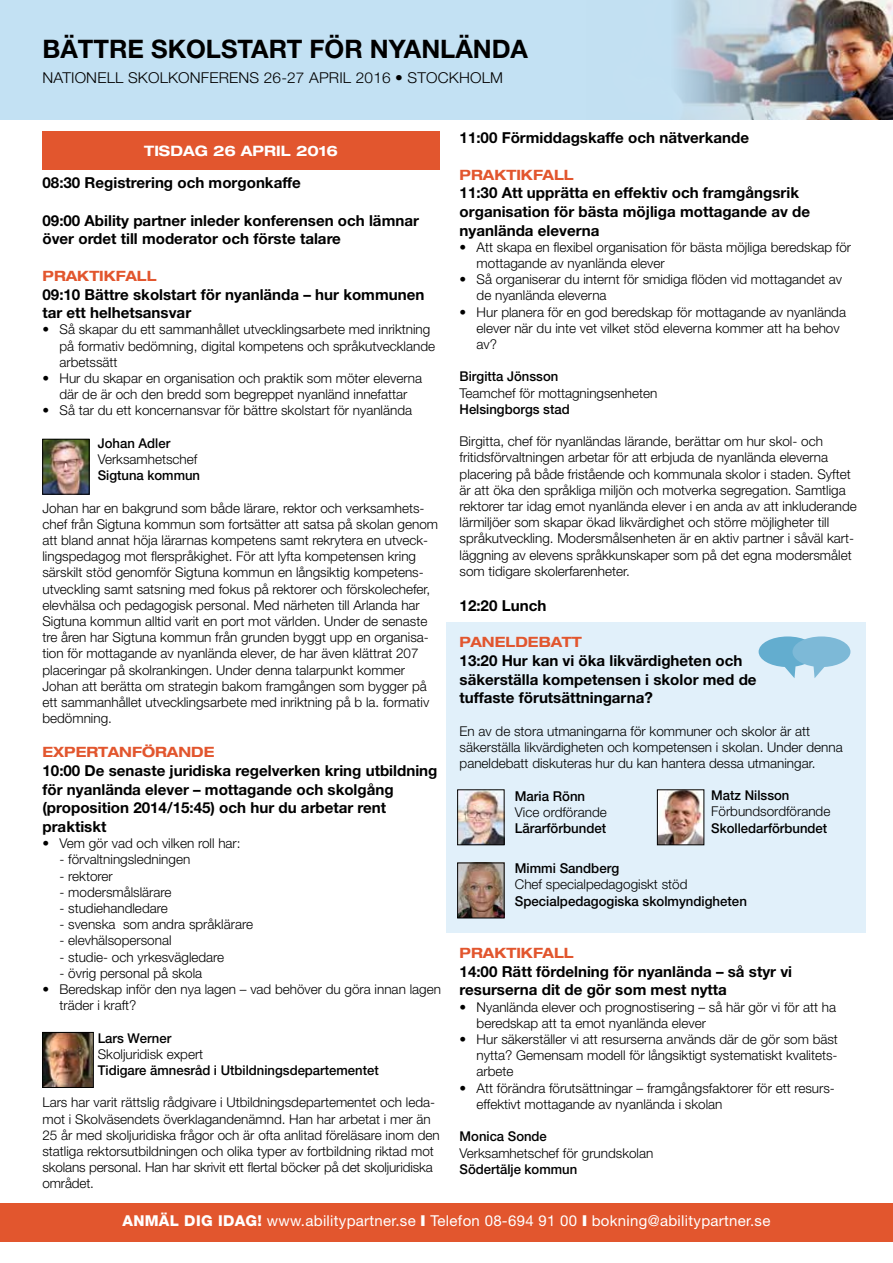
<style>
.page{position:relative;width:893px;height:1263px;background:#fff}
.page>*{position:absolute;margin:0;border:0;box-sizing:border-box;transform-origin:0 0}
.t1{font:700 25.5px "Helvetica Neue";color:#000}
.t2{font:700 15.15px/18.6px "Helvetica Neue";color:#000}
.t3{font:15px "Helvetica Neue";letter-spacing:.02em;color:#fff}
.t4{font:300 15px "Helvetica Neue";letter-spacing:.01em;color:#000}
.t5{font:700 expanded 14.4px "Helvetica Neue";color:#fff}
.t6{font:700 expanded 14.25px "Helvetica Neue";color:#e2562e}
.t7{font:500 13.65px "Helvetica Neue";color:#000}
.t8{font:300 13.5px/16.2px "Helvetica Neue";color:#000}
.t9{font:500 13.5px "Helvetica Neue";color:#000}
.s1{font-weight:800}
.s2{font-weight:900}
</style>
<div class="page">
<div style="left:446px;top:622px;width:420px;height:311px;background:#e1f0fa"></div>
<div style="left:0;top:0;width:893px;height:119px;background:#c3e1f3"></div>
<div style="left:42px;top:131px;width:398px;height:39px;background:#e2562e"></div>
<div style="left:0;top:1203px;width:893px;height:39px;background:#e2562e"></div>
<img style="left:45px;top:441px;width:42px;height:51px">
<div style="left:43px;top:439px;width:46px;height:55px;border:1px solid #000"></div>
<img style="left:44px;top:1034px;width:48px;height:51px">
<div style="left:42px;top:1032px;width:52px;height:55px;border:1px solid #000"></div>
<img style="left:659px;top:792px;width:43px;height:51px">
<div style="left:657px;top:790px;width:47px;height:55px;border:1px solid #000"></div>
<img style="left:459px;top:792px;width:43px;height:51px">
<div style="left:457px;top:790px;width:47px;height:55px;border:1px solid #000"></div>
<img style="left:459px;top:865px;width:43px;height:51px">
<div style="left:457px;top:863px;width:47px;height:55px;border:1px solid #000"></div>
<svg style="left:759px;top:636px;width:91px;height:42px"></svg>
<img style="left:677px;top:0;width:216px;height:119px">
<h1 class="t1" style="left:43px;top:33px;width:487px">BÄTTRE SKOLSTART FÖR NYANLÄNDA</h1>
<p class="t4" style="left:43px;top:68px;width:462px">NATIONELL SKOLKONFERENS 26-27 APRIL 2016 • STOCKHOLM</p>
<p class="t2" style="left:460px;top:128px;width:291px">11:00 Förmiddagskaffe och nätverkande</p>
<p class="t6" style="left:460px;top:166px;width:116px">PRAKTIKFALL</p>
<p class="t2" style="left:460px;top:183px;width:352px">11:30 Att upprätta en effektiv och framgångsrik organisation för bästa möjliga mottagande av de nyanlända eleverna</p>
<p class="t8" style="left:477px;top:239px;width:376px;text-indent:-17px">• Att skapa en flexibel organisation för bästa möjliga beredskap för mottagande av nyanlända elever</p>
<p class="t8" style="left:477px;top:271px;width:367px;text-indent:-17px">• Så organiserar du internt för smidiga flöden vid mottagandet av de nyanlända eleverna</p>
<p class="t8" style="left:477px;top:303px;width:371px;text-indent:-17px">• Hur planera för en god beredskap för mottagande av nyanlända elever när du inte vet vilket stöd eleverna kommer att ha behov av?</p>
<p class="t9" style="left:460px;top:368px;width:100px">Birgitta Jönsson</p>
<p class="t8" style="left:460px;top:384px;width:199px">Teamchef för mottagningsenheten</p>
<p class="t9" style="left:460px;top:401px;width:112px">Helsingborgs stad</p>
<p class="t8" style="left:460px;top:433px;width:399px">Birgitta, chef för nyanländas lärande, berättar om hur skol- och fritidsförvaltningen arbetar för att erbjuda de nyanlända eleverna placering på både fristående och kommunala skolor i staden. Syftet är att öka den språkliga miljön och motverka segregation. Samtliga rektorer tar idag emot nyanlända elever i en anda av att inkluderande lärmiljöer som skapar ökad likvärdighet och större möjligheter till språkutveckling. Modersmålsenheten är en aktiv partner i såväl kart&shy;läggning av elevens språkkunskaper som på det egna modersmålet som tidigare skolerfarenheter.</p>
<p class="t2" style="left:460px;top:595px;width:88px">12:20 Lunch</p>
<p class="t6" style="left:460px;top:633px;width:124px">PANELDEBATT</p>
<p class="t2" style="left:460px;top:651px;width:299px">13:20 Hur kan vi öka likvärdigheten och säkerställa kompetensen i skolor med de tuffaste förutsättningarna?</p>
<p class="t8" style="left:460px;top:722px;width:385px">En av de stora utmaningarna för kommuner och skolor är att säkerställa likvärdigheten och kompetensen i skolan. Under denna paneldebatt diskuteras hur du kan hantera dessa utmaningar.</p>
<p class="t7" style="left:515px;top:787px;width:72px">Maria Rönn</p>
<p class="t8" style="left:515px;top:803px;width:93px">Vice ordförande</p>
<p class="t7" style="left:515px;top:820px;width:93px">Lärarförbundet</p>
<p class="t7" style="left:515px;top:860px;width:106px">Mimmi Sandberg</p>
<p class="t8" style="left:515px;top:876px;width:174px">Chef specialpedagogiskt stöd</p>
<p class="t7" style="left:515px;top:893px;width:234px">Specialpedagogiska skolmyndigheten</p>
<p class="t6" style="left:460px;top:944px;width:116px">PRAKTIKFALL</p>
<p class="t2" style="left:460px;top:962px;width:334px">14:00 Rätt fördelning för nyanlända – så styr vi resurserna dit de gör som mest nytta</p>
<p class="t8" style="left:477px;top:998px;width:361px;text-indent:-17px">• Nyanlända elever och prognostisering – så här gör vi för att ha beredskap att ta emot nyanlända elever</p>
<p class="t8" style="left:477px;top:1031px;width:363px;text-align:justify;text-indent:-17px">• Hur säkerställer vi att resurserna används där de gör som bäst nytta? Gemensam modell för långsiktigt systematiskt kvalitets&shy;arbete</p>
<p class="t8" style="left:477px;top:1079px;width:360px;text-indent:-17px">• Att förändra förutsättningar – framgångsfaktorer för ett resurs&shy;effektivt mottagande av nyanlända i skolan</p>
<p class="t9" style="left:460px;top:1128px;width:89px">Monica Sonde</p>
<p class="t8" style="left:460px;top:1144px;width:195px">Verksamhetschef för grundskolan</p>
<p class="t9" style="left:460px;top:1161px;width:119px">Södertälje kommun</p>
<p class="t3" style="left:122px;top:1212px;width:649px"><span class="s1">ANMÄL DIG IDAG!</span> www.abilitypartner.se <span class="s2">I</span> Telefon 08-694 91 00 <span class="s2">I</span> bokning@abilitypartner.se</p>
<p class="t5" style="left:144px;top:142px;width:195px">TISDAG 26 APRIL 2016</p>
<p class="t2" style="left:42px;top:173px;width:260px">08:30 Registrering och morgonkaffe</p>
<p class="t2" style="left:42px;top:211px;width:378px">09:00 Ability partner inleder konferensen och lämnar över ordet till moderator och förste talare</p>
<p class="t6" style="left:42px;top:267px;width:116px">PRAKTIKFALL</p>
<p class="t2" style="left:42px;top:285px;width:383px">09:10 Bättre skolstart för nyanlända – hur kommunen tar ett helhetsansvar</p>
<p class="t8" style="left:59px;top:321px;width:377px;text-indent:-17px">• Så skapar du ett sammanhållet utvecklingsarbete med inriktning på formativ bedömning, digital kompetens och språkutvecklande arbetssätt</p>
<p class="t8" style="left:42px;top:370px;width:381px;text-align:center">• Hur du skapar en organisation och praktik som möter eleverna där de är och den bredd som begreppet nyanländ innefattar</p>
<p class="t8" style="left:42px;top:402px;width:371px">• Så tar du ett koncernansvar för bättre skolstart för nyanlända</p>
<p class="t9" style="left:98px;top:435px;width:74px">Johan Adler</p>
<p class="t8" style="left:98px;top:451px;width:101px">Verksamhetschef</p>
<p class="t9" style="left:98px;top:467px;width:104px">Sigtuna kommun</p>
<p class="t8" style="left:42px;top:499px;width:397px">Johan har en bakgrund som både lärare, rektor och verksamhets&shy;chef från Sigtuna kommun som fortsätter att satsa på skolan genom att bland annat höja lärarnas kompetens samt rekrytera en utveck&shy;lingspedagog mot flerspråkighet. För att lyfta kompetensen kring särskilt stöd genomför Sigtuna kommun en långsiktig kompetens&shy;utveckling samt satsning med fokus på rektorer och förskolechefer, elevhälsa och pedagogisk personal. Med närheten till Arlanda har Sigtuna kommun alltid varit en port mot världen. Under de senaste tre åren har Sigtuna kommun från grunden byggt upp en organisa&shy;tion för mottagande av nyanlända elever, de har även klättrat 207 placeringar på skolrankingen. Under denna talarpunkt kommer Johan att berätta om strategin bakom framgången som bygger på ett sammanhållet utvecklingsarbete med inriktning på b la. formativ bedömning.</p>
<p class="t6" style="left:42px;top:743px;width:174px">EXPERTANFÖRANDE</p>
<p class="t2" style="left:42px;top:761px;width:397px">10:00 De senaste juridiska regelverken kring utbildning för nyanlända elever – mottagande och skolgång (proposition 2014/15:45) och hur du arbetar rent praktiskt</p>
<p class="t8" style="left:42px;top:835px;width:200px">• Vem gör vad och vilken roll har:</p>
<p class="t8" style="left:59px;top:851px;width:132px">- förvaltningsledningen</p>
<p class="t8" style="left:59px;top:867px;width:55px">- rektorer</p>
<p class="t8" style="left:59px;top:884px;width:114px">- modersmålslärare</p>
<p class="t8" style="left:59px;top:900px;width:110px">- studiehandledare</p>
<p class="t8" style="left:59px;top:916px;width:195px">- svenska som andra språklärare</p>
<p class="t8" style="left:59px;top:932px;width:114px">- elevhälsopersonal</p>
<p class="t8" style="left:59px;top:948px;width:166px">- studie- och yrkesvägledare</p>
<p class="t8" style="left:59px;top:965px;width:144px">- övrig personal på skola</p>
<p class="t8" style="left:59px;top:981px;width:383px;text-indent:-17px">• Beredskap inför den nya lagen – vad behöver du göra innan lagen träder i kraft?</p>
<p class="t9" style="left:98px;top:1030px;width:75px">Lars Werner</p>
<p class="t8" style="left:98px;top:1046px;width:107px">Skoljuridisk expert</p>
<p class="t9" style="left:98px;top:1062px;width:282px">Tidigare ämnesråd i Utbildningsdepartementet</p>
<p class="t8" style="left:42px;top:1094px;width:399px">Lars har varit rättslig rådgivare i Utbildningsdepartementet och leda&shy;mot i Skolväsendets överklagandenämnd. Han har arbetat i mer än 25 år med skoljuridiska frågor och är ofta anlitad föreläsare inom den statliga rektorsutbildningen och olika typer av fortbildning riktad mot skolans personal. Han har skrivit ett flertal böcker på det skoljuridiska området.</p>
<p class="t9" style="left:711px;top:787px;width:80px">Matz Nilsson</p>
<p class="t8" style="left:711px;top:803px;width:121px">Förbundsordförande</p>
<p class="t9" style="left:711px;top:820px;width:117px">Skolledarförbundet</p>
</div>
